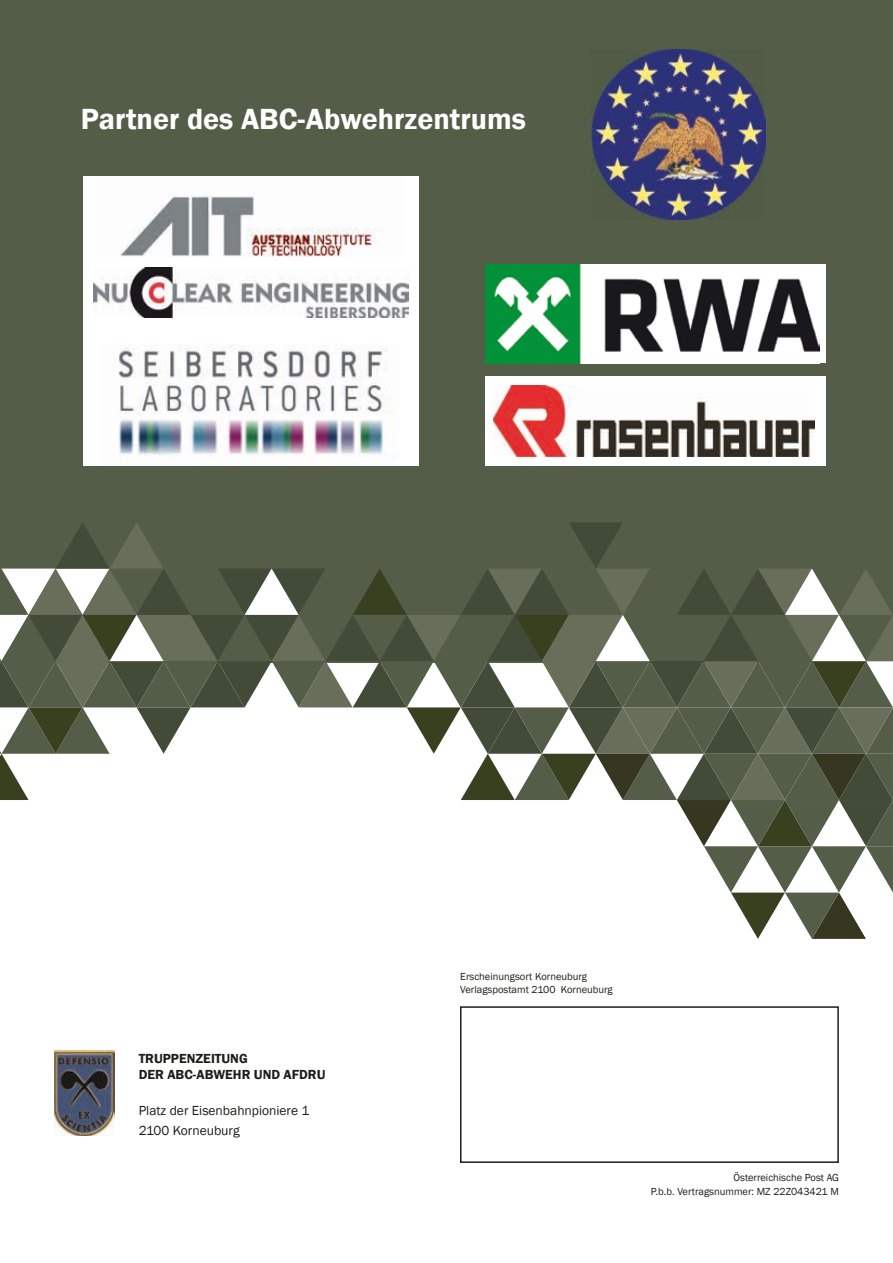
<style>
.page{position:relative;width:893px;height:1263px;background:#fff}
.page>*{position:absolute;margin:0;border:0;box-sizing:border-box;transform-origin:0 0}
.t1{font:600 30px "Franklin Gothic";color:#fff}
.t2{font:13.5px/19.5px "Franklin Gothic";color:#1d1d1b}
.t3{font:600 13.5px/16.5px "Franklin Gothic";color:#1d1d1b}
.t4{font:10.5px/13.5px "Franklin Gothic";color:#1d1d1b}
</style>
<div class="page">
<div style="left:0;top:0;width:893px;height:662px;background:#535d47"></div>
<div style="left:460px;top:1006px;width:379px;height:157px;border:2px solid #1d1d1b"></div>
<div style="left:83px;top:176px;width:336px;height:290px;background:#fff"></div>
<img style="left:93px;top:268px;width:316px;height:49px">
<img style="left:119px;top:345px;width:268px;height:111px">
<img style="left:120px;top:194px;width:257px;height:63px">
<div style="left:486px;top:265px;width:340px;height:98px;background:#fff"></div>
<img style="left:486px;top:265px;width:333px;height:98px">
<div style="left:486px;top:376px;width:340px;height:89px;background:#fff"></div>
<img style="left:494px;top:386px;width:321px;height:70px">
<img style="left:54px;top:1051px;width:60px;height:85px">
<img style="left:591px;top:49px;width:175px;height:170px">
<svg style="left:0;top:522px;width:893px;height:417px"></svg>
<h1 class="t1" style="left:81px;top:100px;width:447px">Partner des ABC-Abwehrzentrums</h1>
<p class="t3" style="left:139px;top:1050px;width:188px">TRUPPENZEITUNG<br>DER ABC-ABWEHR UND AFDRU</p>
<p class="t2" style="left:139px;top:1101px;width:172px">Platz der Eisenbahnpioniere 1<br>2100 Korneuburg</p>
<p class="t4" style="left:460px;top:970px;width:154px">Erscheinungsort Korneuburg<br>Verlagspostamt 2100 Korneuburg</p>
<p class="t4" style="left:651px;top:1171px;width:190px;text-align:right">Österreichische Post AG<br>P.b.b. Vertragsnummer: MZ 22Z043421 M</p>
</div>
